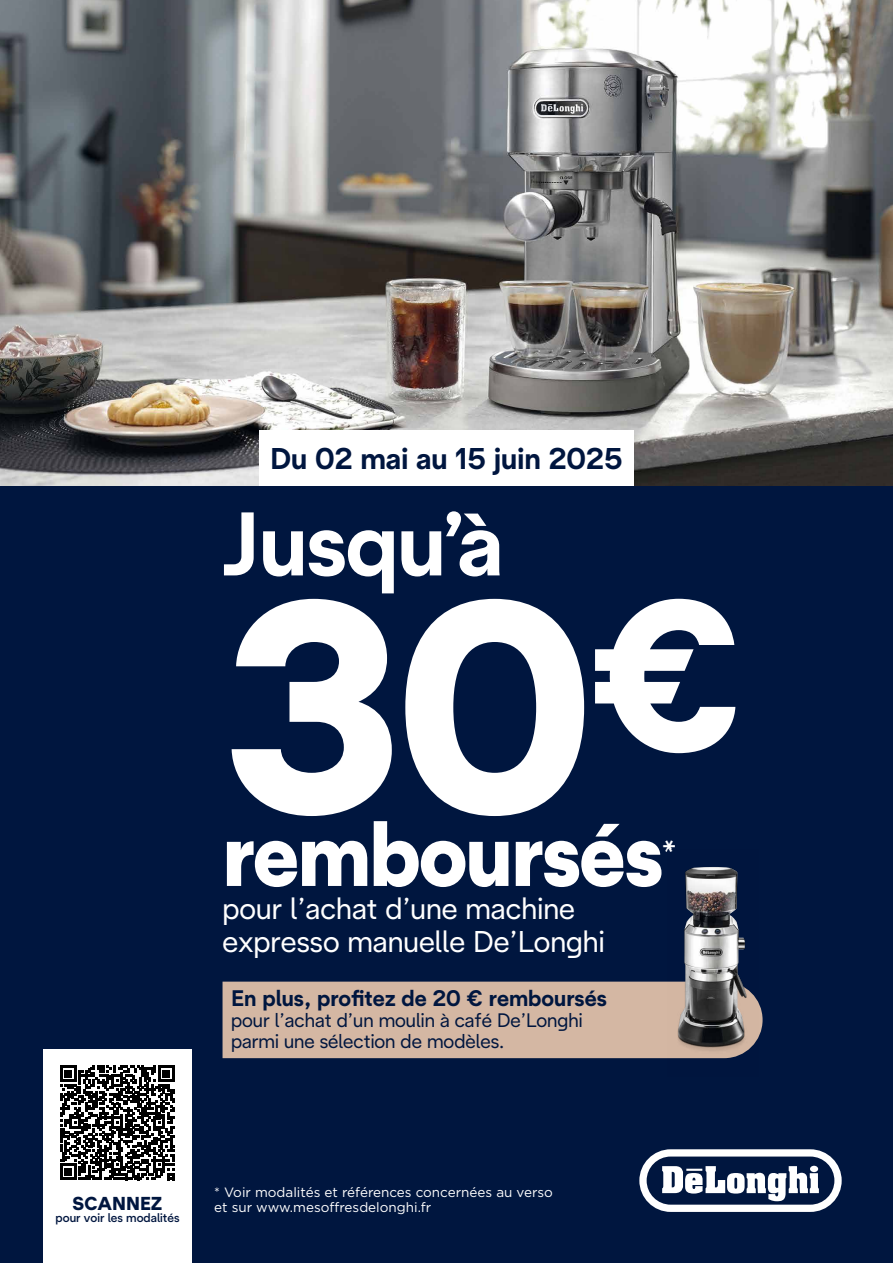
<style>
.page{position:relative;width:893px;height:1263px;background:#fff}
.page>*{position:absolute;margin:0;border:0;box-sizing:border-box;transform-origin:0 0}
.t1{font:900 300px "De Longhi Sans";color:#fff}
.t2{font:900 90px "De Longhi Sans";letter-spacing:-.015em;color:#fff;scale:.95 1}
.t3{font:700 90px "De Longhi Sans";letter-spacing:-.015em;color:#fff}
.t4{font:36px "De Longhi Sans";color:#fff;scale:.95 1}
.t5{font:30px/33px "De Longhi Sans";color:#fff}
.t6{font:700 30px "De Longhi Sans";color:#00163f}
.t7{font:700 22.5px "De Longhi Sans";color:#00163f}
.t8{font:19.5px/21px "De Longhi Sans";color:#00163f}
.t9{font:900 18.75px "De Longhi Sans";color:#00163f}
.t10{font:13.5px/15px "Gotham";color:#fff}
.t11{font:500 12.3px "De Longhi Sans";color:#00163f}
</style>
<div class="page">
<div style="left:0;top:461px;width:893px;height:802px;background:#00163f"></div>
<img style="left:0;top:0;width:893px;height:485px">
<svg style="left:639px;top:1149px;width:203px;height:63px"></svg>
<div style="left:259px;top:430px;width:375px;height:55px;background:#fff"></div>
<div style="left:43px;top:1050px;width:149px;height:213px;background:#fff"></div>
<svg style="left:60px;top:1065px;width:115px;height:115px"></svg>
<div style="left:223px;top:982px;width:540px;height:76px;background:#d4b7a3"></div>
<img style="left:668px;top:981px;width:91px;height:78px">
<img style="left:678px;top:867px;width:69px;height:179px">
<h3 class="t6" style="left:270px;top:440px;width:354px">Du 02 mai au 15 juin 2025</h3>
<h2 class="t3" style="left:223px;top:489px;width:283px">Jusqu’à</h2>
<h1 class="t1" style="left:223px;top:522px;width:521px">30<sup>€</sup></h1>
<h2 class="t2" style="left:223px;top:799px;width:465px">remboursés</h2>
<h3 class="t4" style="left:662px;top:832px;width:17px">*</h3>
<h3 class="t5" style="left:223px;top:891px;width:384px">pour l’achat d’une machine expresso manuelle De’Longhi</h3>
<h3 class="t7" style="left:231px;top:985px;width:377px">En plus, profitez de 20 € remboursés</h3>
<h3 class="t8" style="left:231px;top:1009px;width:353px">pour l’achat d’un moulin à café De’Longhi parmi une sélection de modèles.</h3>
<h3 class="t9" style="left:73px;top:1192px;width:91px">SCANNEZ</h3>
<p class="t11" style="left:56px;top:1210px;width:125px">pour voir les modalités</p>
<p class="t10" style="left:214px;top:1184px;width:340px">* Voir modalités et références concernées au verso et sur www.mesoffresdelonghi.fr</p>
</div>
